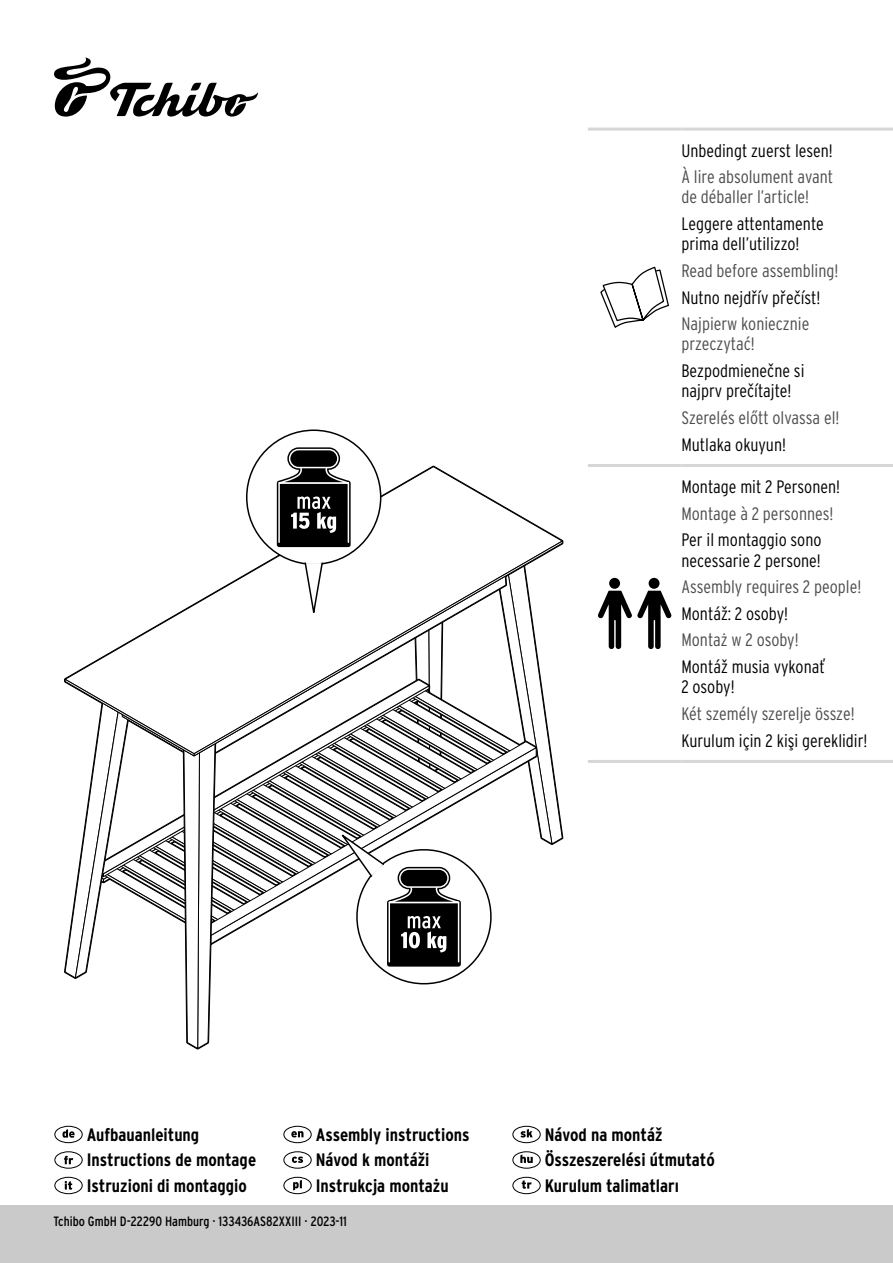
<style>
.page{position:relative;width:893px;height:1263px;background:#fff}
.page>*{position:absolute;margin:0;border:0;box-sizing:border-box;transform-origin:0 0}
.ID_xM01_STOERER{font:300 condensed 18px/20.2px "Interstate OT";color:#000}
.ID_xM01_STOERER-2{font:300 condensed 18px/20.2px "Interstate OT";color:#4d4d4d}
.id_xanleitungsart{font:700 condensed 18px "Interstate OT";color:#000}
.id_xkennung{font:condensed 13.5px "Interstate OT";color:#000}
</style>
<div class="page">
<svg style="left:64px;top:445px;width:499px;height:604px"></svg>
<hr style="left:588px;top:128px;width:93px;height:3px;background:#d7d7d7">
<hr style="left:681px;top:128px;width:212px;height:3px;background:#d7d7d7">
<hr style="left:588px;top:464px;width:93px;height:3px;background:#d7d7d7">
<hr style="left:681px;top:464px;width:212px;height:3px;background:#d7d7d7">
<hr style="left:588px;top:760px;width:93px;height:3px;background:#d7d7d7">
<hr style="left:681px;top:760px;width:212px;height:3px;background:#d7d7d7">
<svg style="left:600px;top:267px;width:69px;height:61px"></svg>
<svg style="left:598px;top:578px;width:73px;height:71px"></svg>
<div style="left:0;top:1205px;width:893px;height:58px;background:#cacaca"></div>
<svg style="left:54px;top:57px;width:204px;height:60px"></svg>
<svg style="left:62px;top:1129px;width:13px;height:9px"></svg>
<div style="left:54px;top:1126px;width:29px;height:17px;border:1px solid #000;border-radius:50%"></div>
<svg style="left:64px;top:1156px;width:9px;height:8px"></svg>
<div style="left:54px;top:1151px;width:29px;height:17px;border:1px solid #000;border-radius:50%"></div>
<svg style="left:65px;top:1181px;width:7px;height:9px"></svg>
<div style="left:54px;top:1177px;width:29px;height:17px;border:1px solid #000;border-radius:50%"></div>
<svg style="left:291px;top:1131px;width:12px;height:6px"></svg>
<div style="left:283px;top:1126px;width:29px;height:17px;border:1px solid #000;border-radius:50%"></div>
<svg style="left:292px;top:1156px;width:11px;height:7px"></svg>
<div style="left:283px;top:1151px;width:29px;height:17px;border:1px solid #000;border-radius:50%"></div>
<svg style="left:293px;top:1180px;width:9px;height:10px"></svg>
<div style="left:283px;top:1177px;width:29px;height:17px;border:1px solid #000;border-radius:50%"></div>
<svg style="left:521px;top:1129px;width:12px;height:8px"></svg>
<div style="left:512px;top:1126px;width:29px;height:17px;border:1px solid #000;border-radius:50%"></div>
<svg style="left:520px;top:1154px;width:13px;height:9px"></svg>
<div style="left:512px;top:1151px;width:29px;height:17px;border:1px solid #000;border-radius:50%"></div>
<svg style="left:522px;top:1180px;width:10px;height:9px"></svg>
<div style="left:512px;top:1177px;width:29px;height:17px;border:1px solid #000;border-radius:50%"></div>
<p class="ID_xM01_STOERER" style="left:681px;top:140px;width:153px">Unbedingt zuerst lesen!</p>
<p class="ID_xM01_STOERER-2" style="left:681px;top:167px;width:153px">À lire absolument avant de déballer l’article!</p>
<p class="ID_xM01_STOERER" style="left:681px;top:214px;width:144px">Leggere attentamente prima dell’utilizzo!</p>
<p class="ID_xM01_STOERER-2" style="left:681px;top:260px;width:158px">Read before assembling!</p>
<p class="ID_xM01_STOERER" style="left:681px;top:287px;width:141px">Nutno nejdřív přečíst!</p>
<p class="ID_xM01_STOERER-2" style="left:681px;top:314px;width:129px">Najpierw koniecznie przeczytać!</p>
<p class="ID_xM01_STOERER" style="left:681px;top:361px;width:125px">Bezpodmienečne si najprv prečítajte!</p>
<p class="ID_xM01_STOERER-2" style="left:681px;top:408px;width:160px">Szerelés előtt olvassa el!</p>
<p class="ID_xM01_STOERER" style="left:681px;top:434px;width:106px">Mutlaka okuyun!</p>
<p class="ID_xM01_STOERER" style="left:681px;top:476px;width:160px">Montage mit 2 Personen!</p>
<p class="ID_xM01_STOERER-2" style="left:681px;top:503px;width:153px">Montage à 2 personnes!</p>
<p class="ID_xM01_STOERER" style="left:681px;top:530px;width:142px">Per il montaggio sono necessarie 2 persone!</p>
<p class="ID_xM01_STOERER-2" style="left:681px;top:577px;width:181px">Assembly requires 2 people!</p>
<p class="ID_xM01_STOERER" style="left:681px;top:603px;width:108px">Montáž: 2 osoby!</p>
<p class="ID_xM01_STOERER-2" style="left:681px;top:630px;width:119px">Montaż w 2 osoby!</p>
<p class="ID_xM01_STOERER" style="left:681px;top:657px;width:145px">Montáž musia vykonať<br>2 osoby!</p>
<p class="ID_xM01_STOERER-2" style="left:681px;top:703px;width:175px">Két személy szerelje össze!</p>
<p class="ID_xM01_STOERER" style="left:681px;top:730px;width:188px">Kurulum için 2 kişi gereklidir!</p>
<p class="id_xanleitungsart" style="left:87px;top:1124px;width:114px">Aufbauanleitung</p>
<p class="id_xanleitungsart" style="left:87px;top:1149px;width:171px">Instructions de montage</p>
<p class="id_xanleitungsart" style="left:87px;top:1175px;width:162px">Istruzioni di montaggio</p>
<p class="id_xanleitungsart" style="left:316px;top:1124px;width:155px">Assembly instructions</p>
<p class="id_xanleitungsart" style="left:316px;top:1149px;width:115px">Návod k montáži</p>
<p class="id_xanleitungsart" style="left:316px;top:1175px;width:134px">Instrukcja montażu</p>
<p class="id_xkennung" style="left:54px;top:1213px;width:295px">Tchibo GmbH D-22290 Hamburg · 133436AS82XXIII · 2023-11</p>
<p class="id_xanleitungsart" style="left:545px;top:1124px;width:119px">Návod na montáž</p>
<p class="id_xanleitungsart" style="left:545px;top:1149px;width:171px">Összeszerelési útmutató</p>
<p class="id_xanleitungsart" style="left:545px;top:1175px;width:136px">Kurulum talimatları</p>
</div>
